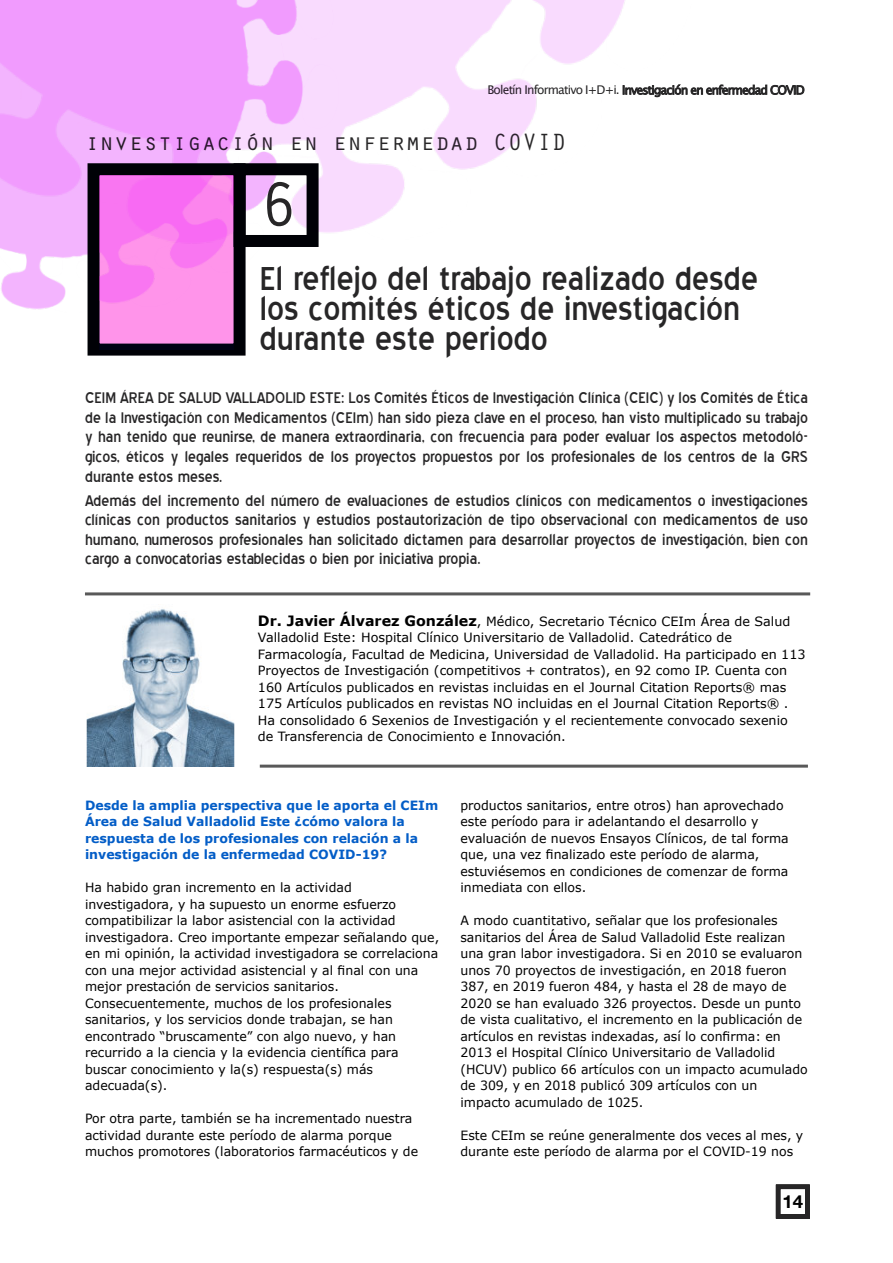
<style>
.page{position:relative;width:893px;height:1263px;background:#fff}
.page>*{position:absolute;margin:0;border:0;box-sizing:border-box;transform-origin:0 0}
.t1{font:64.65px "Orator Std";color:#272627}
.t2{font:42px/30px "Blue Highway";color:#272627}
.t3{font:24.3px "Orator Std";color:#272627}
.t4{font:19.5px/19.5px "Blue Highway";color:#272627;text-align:justify}
.t5{font:700 18px "Helvetica Neue";color:#000}
.t6{font:12.75px/16.5px "Verdana";color:#000}
.t7{font:700 12.75px/16.5px "Verdana";color:#035dc7}
.t8{font:12px "Lucida Grande";letter-spacing:-.07em;color:#272627}
.s1{font-weight:700;font-size:14.25px}
</style>
<div class="page">
<svg style="left:775px;top:1184px;width:35px;height:35px"></svg>
<img style="left:1px;top:252px;width:87px;height:62px">
<img style="left:0;top:0;width:625px;height:252px">
<div style="left:88px;top:163px;width:158px;height:193px;border:12px solid #000106"></div>
<svg style="left:100px;top:175px;width:134px;height:175px;background:#f17ee4"></svg>
<hr style="left:85px;top:592px;width:725px;height:3px;background:#595959">
<hr style="left:260px;top:765px;width:548px;height:3px;background:#595959">
<img style="left:87px;top:609px;width:148px;height:157px">
<p class="t8" style="left:488px;top:85px;width:319px">Boletín Informativo I+D+i. Investigación en enfermedad COVID</p>
<h3 class="t3" style="left:85px;top:134px;width:483px">investigación en enfermedad COVID</h3>
<h1 class="t1" style="left:260px;top:183px;width:40px">6</h1>
<h2 class="t2" style="left:260px;top:260px;width:500px">El reflejo del trabajo realizado desde los comités éticos de investigación durante este periodo</h2>
<p class="t4" style="left:85px;top:387px;width:724px">CEIM ÁREA DE SALUD VALLADOLID ESTE: Los Comités Éticos de Investigación Clínica (CEIC) y los Comités de Ética de la Investigación con Medicamentos (CEIm) han sido pieza clave en el proceso, han visto multiplicado su trabajo y han tenido que reunirse, de manera extraordinaria, con frecuencia para poder evaluar los aspectos metodoló&shy;gicos, éticos y legales requeridos de los proyectos propuestos por los profesionales de los centros de la GRS durante estos meses.</p>
<p class="t4" style="left:85px;top:489px;width:724px">Además del incremento del número de evaluaciones de estudios clínicos con medicamentos o investigaciones clínicas con productos sanitarios y estudios postautorización de tipo observacional con medicamentos de uso humano, numerosos profesionales han solicitado dictamen para desarrollar proyectos de investigación, bien con cargo a convocatorias establecidas o bien por iniciativa propia.</p>
<p class="t6" style="left:258px;top:614px;width:549px"><span class="s1">Dr. Javier Álvarez González</span>, Médico, Secretario Técnico CEIm Área de Salud Valladolid Este: Hospital Clínico Universitario de Valladolid. Catedrático de Farmacología, Facultad de Medicina, Universidad de Valladolid. Ha participado en 113<br>Proyectos de Investigación (competitivos + contratos), en 92 como IP. Cuenta con 160 Artículos publicados en revistas incluidas en el Journal Citation Reports® mas 175 Artículos publicados en revistas NO incluidas en el Journal Citation Reports® .<br>Ha consolidado 6 Sexenios de Investigación y el recientemente convocado sexenio de Transferencia de Conocimiento e Innovación.</p>
<p class="t7" style="left:85px;top:798px;width:355px">Desde la amplia perspectiva que le aporta el CEIm Área de Salud Valladolid Este ¿cómo valora la respuesta de los profesionales con relación a la investigación de la enfermedad COVID-19?</p>
<p class="t6" style="left:85px;top:880px;width:356px">Ha habido gran incremento en la actividad investigadora, y ha supuesto un enorme esfuerzo compatibilizar la labor asistencial con la actividad investigadora. Creo importante empezar señalando que, en mi opinión, la actividad investigadora se correlaciona con una mejor actividad asistencial y al final con una mejor prestación de servicios sanitarios.<br>Consecuentemente, muchos de los profesionales sanitarios, y los servicios donde trabajan, se han encontrado “bruscamente” con algo nuevo, y han recurrido a la ciencia y la evidencia científica para buscar conocimiento y la(s) respuesta(s) más adecuada(s).</p>
<p class="t6" style="left:85px;top:1111px;width:335px">Por otra parte, también se ha incrementado nuestra actividad durante este período de alarma porque muchos promotores (laboratorios farmacéuticos y de</p>
<p class="t6" style="left:460px;top:798px;width:330px">productos sanitarios, entre otros) han aprovechado este período para ir adelantando el desarrollo y evaluación de nuevos Ensayos Clínicos, de tal forma que, una vez finalizado este período de alarma, estuviésemos en condiciones de comenzar de forma inmediata con ellos.</p>
<p class="t6" style="left:460px;top:913px;width:349px">A modo cuantitativo, señalar que los profesionales sanitarios del Área de Salud Valladolid Este realizan una gran labor investigadora. Si en 2010 se evaluaron unos 70 proyectos de investigación, en 2018 fueron 387, en 2019 fueron 484, y hasta el 28 de mayo de 2020 se han evaluado 326 proyectos. Desde un punto de vista cualitativo, el incremento en la publicación de artículos en revistas indexadas, así lo confirma: en 2013 el Hospital Clínico Universitario de Valladolid (HCUV) publico 66 artículos con un impacto acumulado de 309, y en 2018 publicó 309 artículos con un impacto acumulado de 1025.</p>
<p class="t6" style="left:460px;top:1128px;width:344px">Este CEIm se reúne generalmente dos veces al mes, y durante este período de alarma por el COVID-19 nos</p>
<h3 class="t5" style="left:782px;top:1190px;width:22px">14</h3>
</div>
